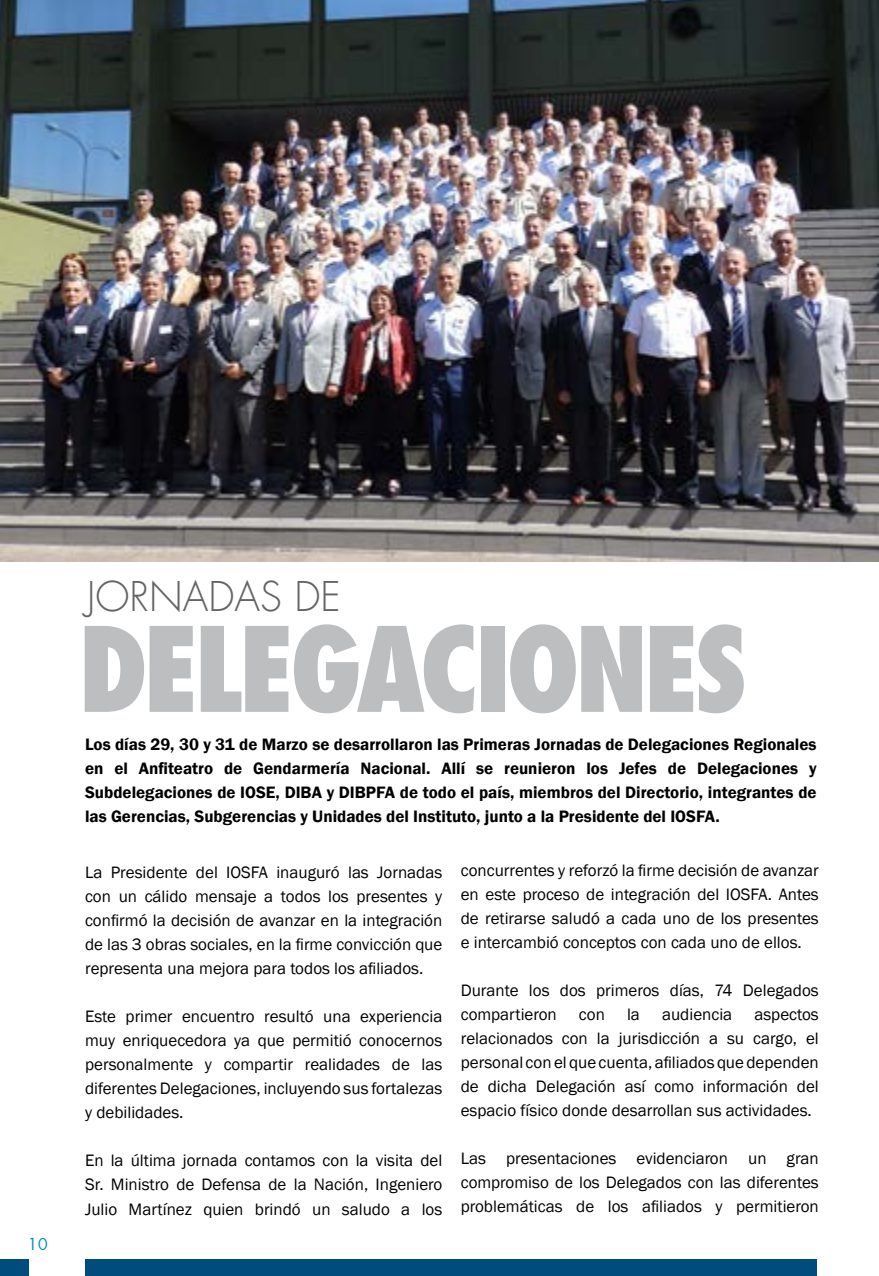
<style>
.page{position:relative;width:879px;height:1276px;background:#fff}
.page>*{position:absolute;margin:0;border:0;box-sizing:border-box;transform-origin:0 0}
.t1{font:800 condensed 114px "Futura LT";color:#bcbec0}
.t2{font:300 40px "Futura LT";color:#636466}
.t3{font:18px "Futura";color:#0092b7}
.t4{font:17px/24px "Franklin Gothic";color:#000;text-align:justify}
.t5{font:600 17px/24px "Franklin Gothic";color:#000;text-align:justify}
</style>
<div class="page">
<div style="left:85px;top:1258px;width:731px;height:18px;background:#004d7d"></div>
<div style="left:0;top:1258px;width:29px;height:18px;background:#004d7d"></div>
<img style="left:0;top:0;width:878px;height:562px">
<p class="t3" style="left:28px;top:1233px;width:22px">10</p>
<h2 class="t2" style="left:87px;top:572px;width:255px">JORNADAS DE</h2>
<h1 class="t1" style="left:78px;top:598px;width:335px">DELEGACIONES</h1>
<p class="t5" style="left:85px;top:733px;width:733px">Los días 29, 30 y 31 de Marzo se desarrollaron las Primeras Jornadas de Delegaciones Regionales en el Anfiteatro de Gendarmería Nacional. Allí se reunieron los Jefes de Delegaciones y Subdelegaciones de IOSE, DIBA y DIBPFA de todo el país, miembros del Directorio, integrantes de las Gerencias, Subgerencias y Unidades del Instituto, junto a la Presidente del IOSFA.</p>
<p class="t4" style="left:85px;top:861px;width:359px">La Presidente del IOSFA inauguró las Jornadas con un cálido mensaje a todos los presentes y confirmó la decisión de avanzar en la integración de las 3 obras sociales, en la firme convicción que representa una mejora para todos los afiliados.</p>
<p class="t4" style="left:85px;top:1005px;width:359px">Este primer encuentro resultó una experiencia muy enriquecedora ya que permitió conocernos personalmente y compartir realidades de las diferentes Delegaciones, incluyendo sus fortalezas y debilidades.</p>
<p class="t4" style="left:85px;top:1149px;width:359px">En la última jornada contamos con la visita del Sr. Ministro de Defensa de la Nación, Ingeniero Julio Martínez quien brindó un saludo a los</p>
<p class="t4" style="left:461px;top:859px;width:359px">concurrentes y reforzó la firme decisión de avanzar en este proceso de integración del IOSFA. Antes de retirarse saludó a cada uno de los presentes e intercambió conceptos con cada uno de ellos.</p>
<p class="t4" style="left:461px;top:979px;width:359px">Durante los dos primeros días, 74 Delegados compartieron</p>
<p class="t4" style="left:579px;top:1003px;width:27px">con</p>
<p class="t4" style="left:627px;top:1003px;width:14px">la</p>
<p class="t4" style="left:662px;top:1003px;width:72px">audiencia</p>
<p class="t4" style="left:461px;top:1003px;width:359px;text-indent:294px">aspectos relacionados con la jurisdicción a su cargo, el personal con el que cuenta, afiliados que dependen de dicha Delegación así como información del espacio físico donde desarrollan sus actividades.</p>
<p class="t4" style="left:461px;top:1147px;width:359px">Las presentaciones evidenciaron un gran compromiso de los Delegados con las diferentes problemáticas de los afiliados y permitieron</p>
</div>
